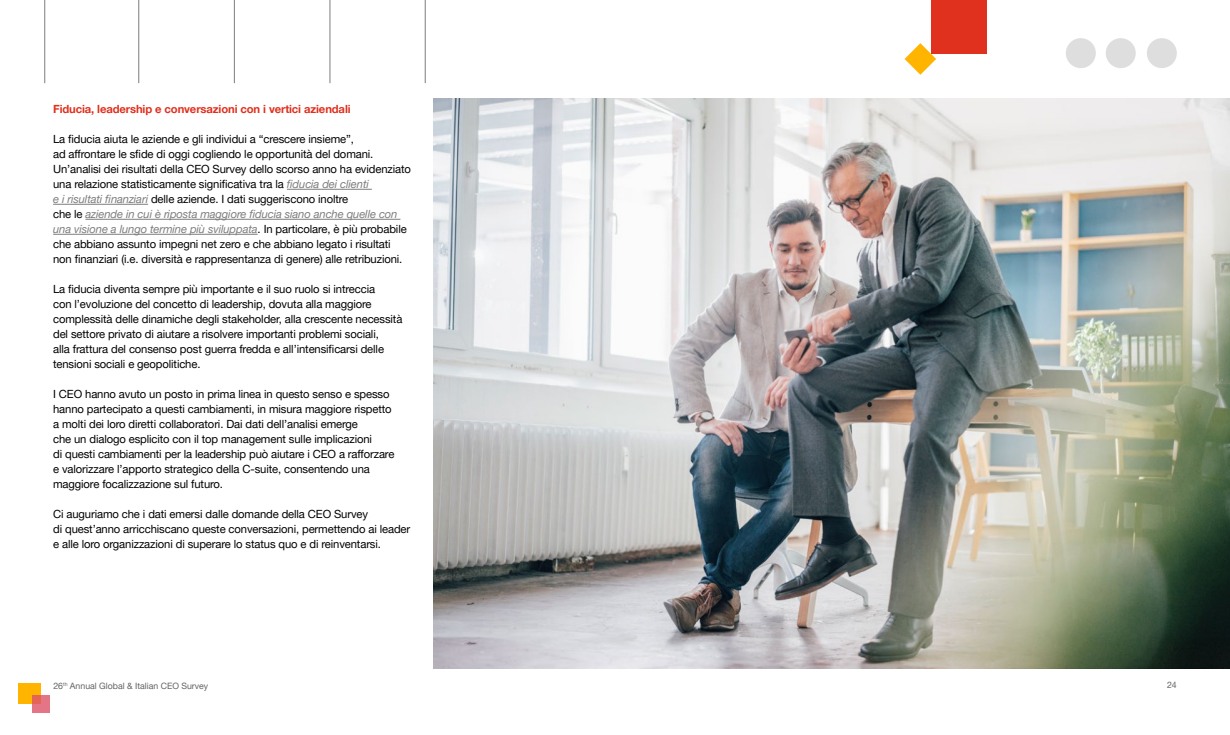
<style>
.page{position:relative;width:1230px;height:735px;background:#fff}
.page>*{position:absolute;margin:0;border:0;box-sizing:border-box;transform-origin:0 0}
.t1{font:11.25px/15px "Helvetica Neue LT Pro";letter-spacing:-.01em;color:#000}
.t2{font:700 11.25px "Helvetica Neue LT Pro";letter-spacing:-.01em;color:#e0301e}
.t3{font:8.75px "Helvetica Neue LT Pro";color:#646363}
.s1{font-style:italic;color:#7d7d7d}
</style>
<div class="page">
<hr style="left:330px;top:0;width:1px;height:83px;background:#7d7d7d">
<hr style="left:425px;top:0;width:1px;height:83px;background:#7d7d7d">
<div style="left:1147px;top:38px;width:30px;height:30px;background:#dedede;border-radius:50%"></div>
<div style="left:1066px;top:38px;width:30px;height:30px;background:#dedede;border-radius:50%"></div>
<div style="left:1106px;top:38px;width:30px;height:30px;background:#dedede;border-radius:50%"></div>
<svg style="left:905px;top:43px;width:31px;height:32px"></svg>
<div style="left:932px;top:0;width:55px;height:54px;background:#e0301e"></div>
<hr style="left:139px;top:0;width:1px;height:83px;background:#7d7d7d">
<hr style="left:45px;top:0;width:1px;height:83px;background:#7d7d7d">
<hr style="left:234px;top:0;width:1px;height:83px;background:#7d7d7d">
<div style="left:19px;top:683px;width:22px;height:21px;background:#ffb500"></div>
<svg style="left:32px;top:695px;width:18px;height:17px"></svg>
<hr style="left:287px;top:189px;width:85px;height:1px;background:#7d7d7d">
<hr style="left:53px;top:204px;width:95px;height:1px;background:#7d7d7d">
<hr style="left:85px;top:219px;width:315px;height:1px;background:#7d7d7d">
<hr style="left:53px;top:234px;width:205px;height:1px;background:#7d7d7d">
<img style="left:434px;top:98px;width:796px;height:570px">
<p class="t2" style="left:53px;top:102px;width:299px">Fiducia, leadership e conversazioni con i vertici aziendali</p>
<p class="t1" style="left:53px;top:131px;width:359px">La fiducia aiuta le aziende e gli individui a “crescere insieme”,<br>ad affrontare le sfide di oggi cogliendo le opportunità del domani.<br>Un’analisi dei risultati della CEO Survey dello scorso anno ha evidenziato una relazione statisticamente significativa tra la <span class="s1">fiducia dei clienti<br>e i risultati finanziari</span> delle aziende. I dati suggeriscono inoltre<br>che le <span class="s1">aziende in cui è riposta maggiore fiducia siano anche quelle con una visione a lungo termine più sviluppata</span>. In particolare, è più probabile che abbiano assunto impegni net zero e che abbiano legato i risultati non finanziari (i.e. diversità e rappresentanza di genere) alle retribuzioni.</p>
<p class="t1" style="left:53px;top:281px;width:351px">La fiducia diventa sempre più importante e il suo ruolo si intreccia<br>con l’evoluzione del concetto di leadership, dovuta alla maggiore complessità delle dinamiche degli stakeholder, alla crescente necessità del settore privato di aiutare a risolvere importanti problemi sociali,<br>alla frattura del consenso post guerra fredda e all’intensificarsi delle tensioni sociali e geopolitiche.</p>
<p class="t1" style="left:53px;top:386px;width:343px">I CEO hanno avuto un posto in prima linea in questo senso e spesso hanno partecipato a questi cambiamenti, in misura maggiore rispetto a molti dei loro diretti collaboratori. Dai dati dell’analisi emerge<br>che un dialogo esplicito con il top management sulle implicazioni<br>di questi cambiamenti per la leadership può aiutare i CEO a rafforzare e valorizzare l’apporto strategico della C-suite, consentendo una maggiore focalizzazione sul futuro.</p>
<p class="t1" style="left:53px;top:506px;width:359px">Ci auguriamo che i dati emersi dalle domande della CEO Survey<br>di quest’anno arricchiscano queste conversazioni, permettendo ai leader e alle loro organizzazioni di superare lo status quo e di reinventarsi.</p>
<p class="t3" style="left:53px;top:680px;width:157px">26<sup>th</sup> Annual Global &amp; Italian CEO Survey</p>
<p class="t3" style="left:1167px;top:680px;width:11px">24</p>
</div>
